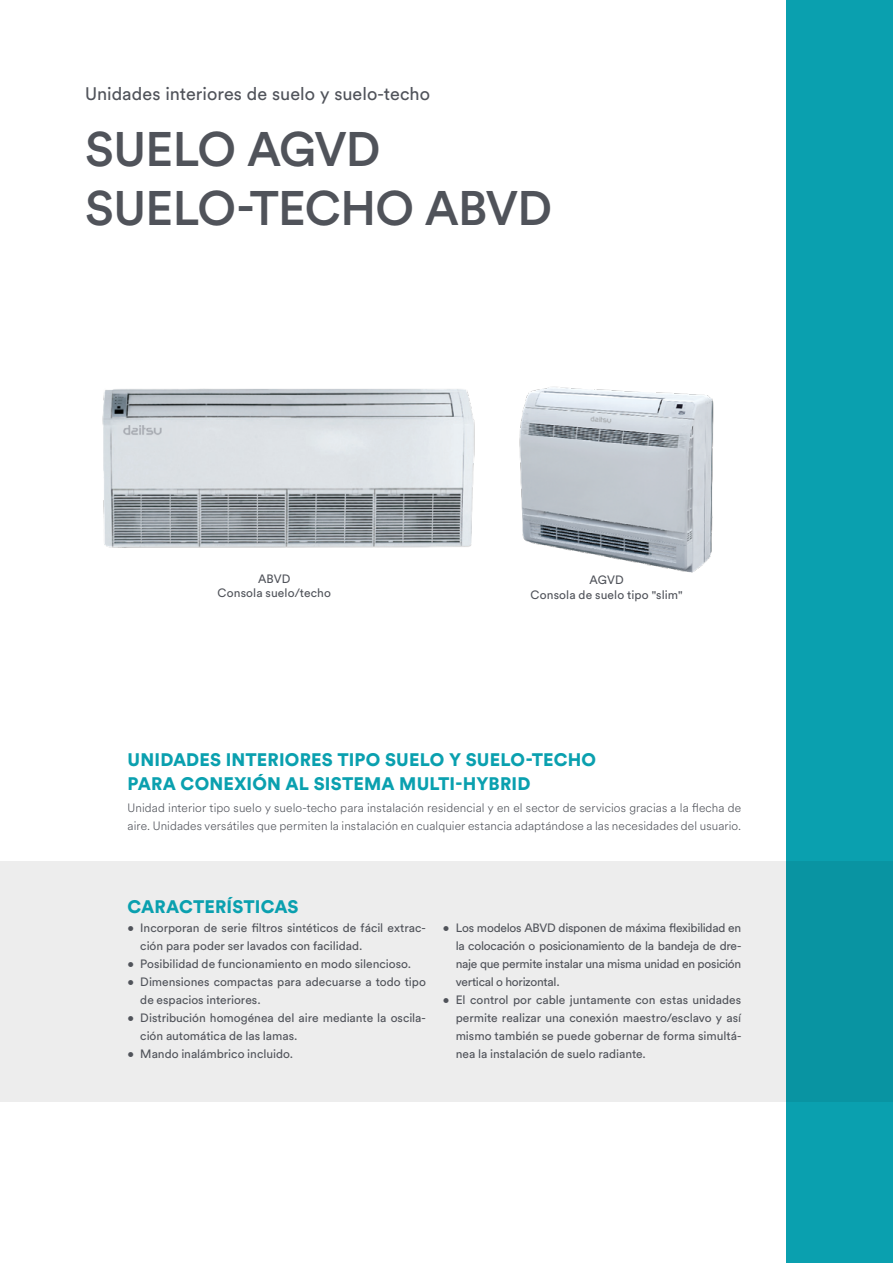
<style>
.page{position:relative;width:893px;height:1263px;background:#fff}
.page>*{position:absolute;margin:0;border:0;box-sizing:border-box;transform-origin:0 0}
.t1{font:500 48px/58.5px "Circular Std";letter-spacing:-.015em;color:#50535a}
.t2{font:900 18px/24px "Circular Std";letter-spacing:.01em;color:#0aa0af}
.t3{font:18px "Circular Std";color:#50535a}
.t4{font:12px/18px "Circular Std";color:#50535a}
.t5{font:300 12px/18px "Circular Air";letter-spacing:.01em;color:#50535a}
</style>
<div class="page">
<div style="left:0;top:861px;width:893px;height:240px;background:#ededed"></div>
<img style="left:519px;top:386px;width:195px;height:187px">
<img style="left:102px;top:388px;width:373px;height:160px">
<div style="left:787px;top:0;width:106px;height:1263px;background:linear-gradient(to right,#0a9ead,#0a9ead)"></div>
<h2 class="t3" style="left:85px;top:83px;width:346px">Unidades interiores de suelo y suelo-techo</h2>
<h1 class="t1" style="left:85px;top:119px;width:468px">SUELO AGVD<br>SUELO-TECHO ABVD</h1>
<p class="t4" style="left:218px;top:571px;width:115px;line-height:14.4px;text-align:center">ABVD<br>Consola suelo/techo</p>
<p class="t4" style="left:531px;top:572px;width:154px;line-height:14.4px;text-align:center">AGVD<br>Consola de suelo tipo "slim"</p>
<h2 class="t2" style="left:128px;top:747px;width:470px">UNIDADES INTERIORES TIPO SUELO Y SUELO-TECHO<br>PARA CONEXIÓN AL SISTEMA MULTI-HYBRID</h2>
<p class="t5" style="left:128px;top:798px;width:615px">Unidad interior tipo suelo y suelo-techo para instalación residencial y en el sector de servicios gracias a la flecha de aire. Unidades versátiles que permiten la instalación en cualquier estancia adaptándose a las necesidades del usuario.</p>
<h2 class="t2" style="left:128px;top:894px;width:172px">CARACTERÍSTICAS</h2>
<p class="t4" style="left:140px;top:918px;width:287px;text-indent:-13px">• Incorporan de serie filtros sintéticos de fácil extrac&shy;ción para poder ser lavados con facilidad.</p>
<p class="t4" style="left:128px;top:954px;width:285px">• Posibilidad de funcionamiento en modo silencioso.</p>
<p class="t4" style="left:140px;top:972px;width:287px;text-indent:-13px">• Dimensiones compactas para adecuarse a todo tipo de espacios interiores.</p>
<p class="t4" style="left:140px;top:1008px;width:287px;text-indent:-13px">• Distribución homogénea del aire mediante la oscila&shy;ción automática de las lamas.</p>
<p class="t4" style="left:128px;top:1044px;width:167px">• Mando inalámbrico incluido.</p>
<p class="t4" style="left:456px;top:918px;width:287px;text-align:justify;text-indent:-13px">• Los modelos ABVD disponen de máxima flexibilidad en la colocación o posicionamiento de la bandeja de dre&shy;naje que permite instalar una misma unidad en posición vertical o horizontal.</p>
<p class="t4" style="left:456px;top:990px;width:287px;text-align:justify;text-indent:-13px">• El control por cable juntamente con estas unidades permite realizar una conexión maestro/esclavo y así mismo también se puede gobernar de forma simultá&shy;nea la instalación de suelo radiante.</p>
</div>
